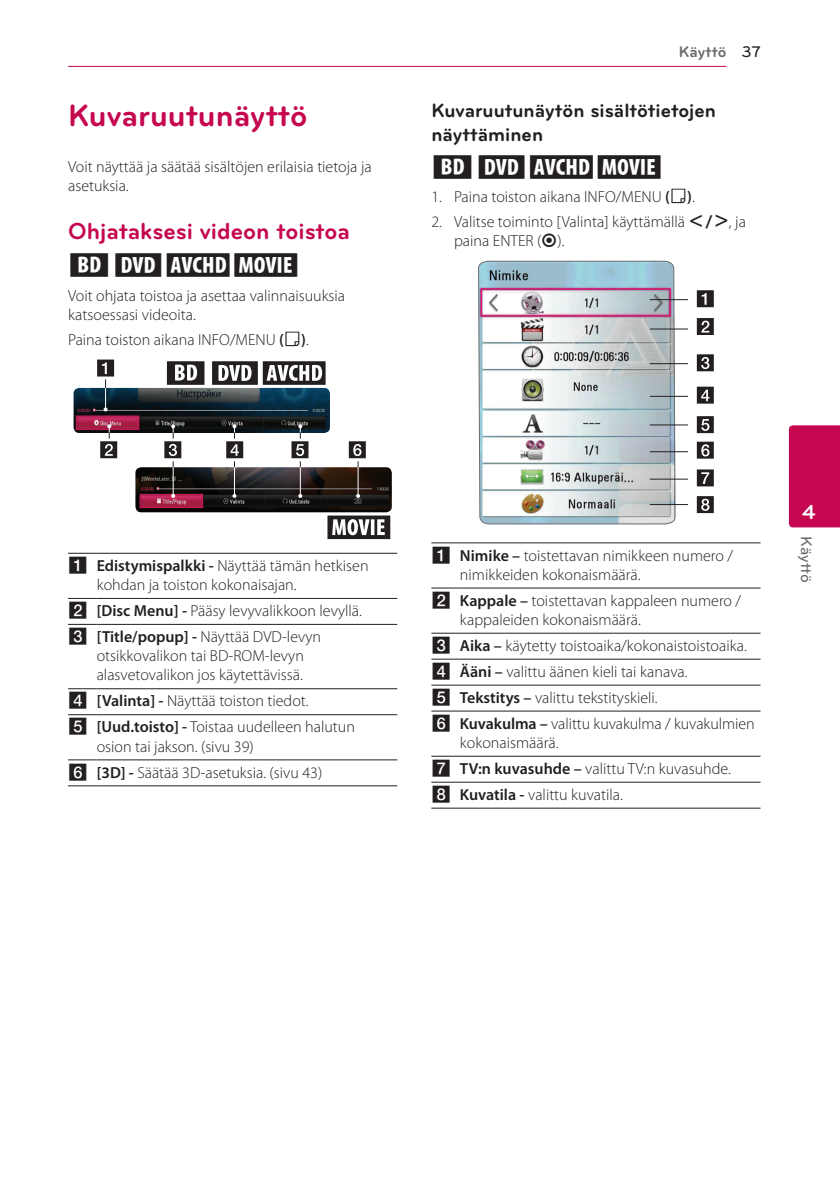
<style>
.page{position:relative;width:840px;height:1191px;background:#fff}
.page>*{position:absolute;margin:0;border:0;box-sizing:border-box;transform-origin:0 0}
.t1{font:700 32px "Bryant LG";color:#c50750}
.t2{font:700 24px "Bryant LG";color:#c50750}
.t3{font:24px "UPSYS Common";color:#231f20}
.t4{font:700 21px "Bryant LG";color:#fff}
.t5{font:700 20px/24px "Bryant LG";color:#231f20}
.t6{font:300 16px/26px "Myriad Pro";color:#231f20}
.t7{font:700 16px "Bryant LG";color:#6c6d70}
.t8{font:500 16px "Bryant LG";color:#6c6d70}
.s1{font-weight:600}
.s2{font-family:"UPSYS Common";font-weight:400}
.s3{font-weight:500;color:#231f20}
.s4{font-family:"UPSYS Boxed Number";font-weight:400}
</style>
<div class="page">
<hr style="left:68px;top:66px;width:658px;height:1px;background:#c50750">
<div style="left:788px;top:425px;width:51px;height:102px;background:#c50750"></div>
<img style="left:135px;top:467px;width:256px;height:45px">
<img style="left:73px;top:388px;width:257px;height:45px">
<svg style="left:100px;top:424px;width:17px;height:34px"></svg>
<svg style="left:164px;top:424px;width:17px;height:74px"></svg>
<svg style="left:226px;top:424px;width:17px;height:74px"></svg>
<svg style="left:291px;top:424px;width:17px;height:74px"></svg>
<svg style="left:348px;top:441px;width:17px;height:57px"></svg>
<svg style="left:97px;top:359px;width:17px;height:52px"></svg>
<svg style="left:167px;top:361px;width:37px;height:24px"></svg>
<svg style="left:212px;top:361px;width:113px;height:24px"></svg>
<svg style="left:327px;top:515px;width:63px;height:24px"></svg>
<svg style="left:68px;top:553px;width:29px;height:1px"></svg>
<hr style="left:97px;top:553px;width:300px;height:1px;background:#231f20">
<svg style="left:68px;top:598px;width:29px;height:1px"></svg>
<hr style="left:97px;top:598px;width:300px;height:1px;background:#231f20">
<svg style="left:68px;top:624px;width:29px;height:1px"></svg>
<hr style="left:97px;top:624px;width:300px;height:1px;background:#231f20">
<svg style="left:68px;top:688px;width:29px;height:1px"></svg>
<hr style="left:97px;top:688px;width:300px;height:1px;background:#231f20">
<svg style="left:68px;top:714px;width:29px;height:1px"></svg>
<hr style="left:97px;top:714px;width:300px;height:1px;background:#231f20">
<svg style="left:68px;top:759px;width:29px;height:1px"></svg>
<hr style="left:97px;top:759px;width:300px;height:1px;background:#231f20">
<svg style="left:68px;top:785px;width:29px;height:1px"></svg>
<hr style="left:97px;top:785px;width:300px;height:1px;background:#231f20">
<svg style="left:696px;top:496px;width:17px;height:17px"></svg>
<svg style="left:477px;top:260px;width:198px;height:549px"></svg>
<svg style="left:696px;top:290px;width:17px;height:17px"></svg>
<svg style="left:696px;top:469px;width:17px;height:17px"></svg>
<svg style="left:696px;top:442px;width:17px;height:16px"></svg>
<svg style="left:696px;top:416px;width:17px;height:17px"></svg>
<svg style="left:696px;top:387px;width:17px;height:16px"></svg>
<svg style="left:696px;top:354px;width:17px;height:17px"></svg>
<svg style="left:696px;top:318px;width:17px;height:17px"></svg>
<hr style="left:649px;top:299px;width:38px;height:1px;background:#231f20">
<hr style="left:649px;top:328px;width:38px;height:1px;background:#231f20">
<hr style="left:649px;top:363px;width:38px;height:1px;background:#231f20">
<hr style="left:649px;top:396px;width:38px;height:1px;background:#231f20">
<hr style="left:649px;top:424px;width:38px;height:1px;background:#231f20">
<hr style="left:649px;top:451px;width:38px;height:1px;background:#231f20">
<hr style="left:649px;top:478px;width:38px;height:1px;background:#231f20">
<hr style="left:649px;top:504px;width:38px;height:1px;background:#231f20">
<svg style="left:431px;top:542px;width:28px;height:1px"></svg>
<hr style="left:459px;top:542px;width:301px;height:1px;background:#231f20">
<svg style="left:431px;top:587px;width:28px;height:1px"></svg>
<hr style="left:459px;top:587px;width:301px;height:1px;background:#231f20">
<svg style="left:431px;top:632px;width:28px;height:1px"></svg>
<hr style="left:459px;top:632px;width:301px;height:1px;background:#231f20">
<svg style="left:431px;top:658px;width:28px;height:1px"></svg>
<hr style="left:459px;top:658px;width:301px;height:1px;background:#231f20">
<svg style="left:431px;top:684px;width:28px;height:1px"></svg>
<hr style="left:459px;top:684px;width:301px;height:1px;background:#231f20">
<svg style="left:431px;top:710px;width:28px;height:1px"></svg>
<hr style="left:459px;top:710px;width:301px;height:1px;background:#231f20">
<svg style="left:431px;top:755px;width:28px;height:1px"></svg>
<hr style="left:459px;top:755px;width:301px;height:1px;background:#231f20">
<svg style="left:431px;top:781px;width:28px;height:1px"></svg>
<hr style="left:459px;top:781px;width:301px;height:1px;background:#231f20">
<svg style="left:431px;top:807px;width:28px;height:1px"></svg>
<hr style="left:459px;top:807px;width:301px;height:1px;background:#231f20">
<h1 class="t1" style="left:68px;top:96px;width:241px">Kuvaruutunäyttö</h1>
<p class="t6" style="left:68px;top:156px;width:305px;line-height:19.2px">Voit näyttää ja säätää sisältöjen erilaisia tietoja ja asetuksia.</p>
<h2 class="t2" style="left:68px;top:216px;width:283px">Ohjataksesi videon toistoa</h2>
<h2 class="t3" style="left:68px;top:251px;width:234px">EROY</h2>
<p class="t6" style="left:68px;top:286px;width:278px;line-height:19.2px">Voit ohjata toistoa ja asettaa valinnaisuuksia katsoessasi videoita.</p>
<p class="t6" style="left:68px;top:326px;width:242px">Paina toiston aikana INFO/MENU <span class="s1">(</span><span class="s2">M</span><span class="s1">)</span>.</p>
<p class="t7" style="left:678px;top:42px;width:83px">Käyttö <span class="s3">37</span></p>
<p class="t5" style="left:431px;top:98px;width:286px">Kuvaruutunäytön sisältötietojen näyttäminen</p>
<h2 class="t3" style="left:431px;top:152px;width:234px">EROY</h2>
<p class="t6" style="left:431px;top:183px;width:265px">1. Paina toiston aikana INFO/MENU <span class="s1">(</span><span class="s2">M</span><span class="s1">)</span>.</p>
<p class="t6" style="left:454px;top:212px;width:293px;line-height:19.2px;text-indent:-23px">2. Valitse toiminto [Valinta] käyttämällä <span class="s2">A/D</span>, ja paina ENTER (<span class="s2">B</span>).</p>
<p class="t6" style="left:97px;top:556px;width:273px;line-height:19.2px;text-indent:-29px"><span class="s4">A</span> <span class="s1">Edistymispalkki -</span> Näyttää tämän hetkisen kohdan ja toiston kokonaisajan.</p>
<p class="t6" style="left:68px;top:597px;width:295px"><span class="s4">B</span> <span class="s1">[Disc Menu] -</span> Pääsy levyvalikkoon levyllä.<br><span class="s4">C</span> <span class="s1">[Title/popup] -</span> Näyttää DVD-levyn</p>
<p class="t6" style="left:97px;top:646px;width:209px;line-height:19.2px">otsikkovalikon tai BD-ROM-levyn alasvetovalikon jos käytettävissä.</p>
<p class="t6" style="left:68px;top:688px;width:288px"><span class="s4">D</span> <span class="s1">[Valinta] -</span> Näyttää toiston tiedot.<br><span class="s4">E</span> <span class="s1">[Uud.toisto] -</span> Toistaa uudelleen halutun</p>
<p class="t6" style="left:68px;top:733px;width:255px;text-indent:29px">osion tai jakson. (sivu 39)<br><span class="s4">F</span> <span class="s1">[3D] -</span> Säätää 3D-asetuksia. (sivu 43)</p>
<p class="t6" style="left:459px;top:545px;width:274px;line-height:19.2px;text-indent:-29px"><span class="s4">A</span> <span class="s1">Nimike –</span> toistettavan nimikkeen numero / nimikkeiden kokonaismäärä.</p>
<p class="t6" style="left:459px;top:590px;width:282px;line-height:19.2px;text-indent:-29px"><span class="s4">B</span> <span class="s1">Kappale –</span> toistettavan kappaleen numero / kappaleiden kokonaismäärä.</p>
<p class="t6" style="left:431px;top:632px;width:324px"><span class="s4">C</span> <span class="s1">Aika –</span> käytetty toistoaika/kokonaistoistoaika.<br><span class="s4">D</span> <span class="s1">Ääni –</span> valittu äänen kieli tai kanava.<br><span class="s4">E</span> <span class="s1">Tekstitys –</span> valittu tekstityskieli.<br><span class="s4">F</span> <span class="s1">Kuvakulma –</span> valittu kuvakulma / kuvakulmien</p>
<p class="t6" style="left:431px;top:729px;width:301px;text-indent:29px">kokonaismäärä.<br><span class="s4">G</span> <span class="s1">TV:n kuvasuhde –</span> valittu TV:n kuvasuhde.<br><span class="s4">H</span> <span class="s1">Kuvatila -</span> valittu kuvatila.</p>
<h3 class="t4" style="left:801px;top:499px;width:15px">4</h3>
<p class="t8" style="left:815px;top:536px;width:48px;rotate:90deg">Käyttö</p>
</div>
